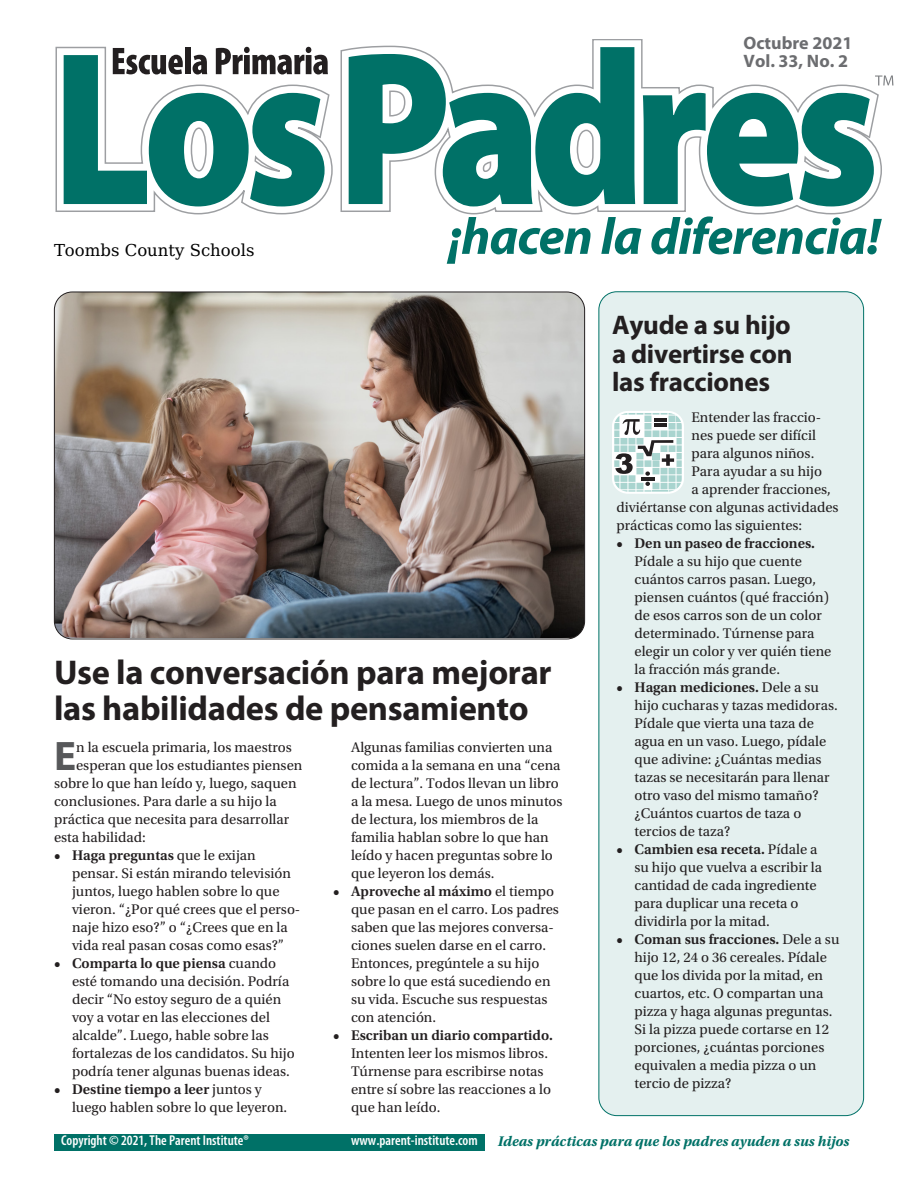
<style>
.page{position:relative;width:918px;height:1188px;background:#fff}
.page>*{position:absolute;margin:0;border:0;box-sizing:border-box;transform-origin:0 0}
.t1{font:700 41.4px "Myriad Pro";color:#57585a}
.t2{font:700 34.5px/36px "Myriad Pro";letter-spacing:-.01em;color:#231f20}
.t3{font:700 27px/28.5px "Myriad Pro";letter-spacing:-.01em;color:#231f20;text-align:justify}
.t4{font:700 18px/18px "Myriad Pro";color:#6c6d70}
.t5{font:16.5px "DejaVu Math Te X Gyre";color:#000}
.t6{font:14.7px/18px "Utopia Std";color:#231f20}
.t7{font:600 14.7px "Utopia Std";color:#231f20}
.t8{font:italic 700 14.7px "Utopia Std";color:#007167}
.t9{font:600 condensed 14.25px "Myriad Pro";color:#fff}
.s1{font-weight:600}
</style>
<div class="page">
<svg style="left:447px;top:217px;width:144px;height:47px"></svg>
<svg style="left:601px;top:217px;width:40px;height:37px"></svg>
<svg style="left:651px;top:216px;width:231px;height:38px"></svg>
<svg style="left:56px;top:39px;width:827px;height:176px"></svg>
<svg style="left:349px;top:47px;width:286px;height:159px"></svg>
<svg style="left:643px;top:93px;width:231px;height:113px"></svg>
<svg style="left:64px;top:47px;width:264px;height:159px"></svg>
<svg style="left:875px;top:76px;width:18px;height:9px"></svg>
<div style="left:599px;top:292px;width:265px;height:824px;background:#e4f0ef;border-radius:18px"></div>
<div style="left:54px;top:1134px;width:430px;height:16px;background:#007167"></div>
<svg style="left:612px;top:411px;width:72px;height:83px;background:#c2d2d0"></svg>
<img style="left:54px;top:292px;width:531px;height:346px">
<p class="t4" style="left:744px;top:33px;width:110px">Octubre 2021<br>Vol. 33, No. 2</p>
<p class="t5" style="left:54px;top:243px;width:202px">Toombs County Schools</p>
<h2 class="t2" style="left:54px;top:654px;width:499px">Use la conversación para mejorar las habilidades de pensamiento</h2>
<h1 class="t1" style="left:54px;top:729px;width:24px">E</h1>
<p class="t6" style="left:76px;top:738px;width:217px">n la escuela primaria, los maestros</p>
<p class="t6" style="left:76px;top:756px;width:228px">esperan que los estudiantes piensen</p>
<p class="t6" style="left:54px;top:774px;width:244px">sobre lo que han leído y, luego, saquen</p>
<p class="t6" style="left:54px;top:792px;width:224px">conclusiones. Para darle a su hijo la</p>
<p class="t6" style="left:54px;top:810px;width:237px">práctica que necesita para desarrollar</p>
<p class="t6" style="left:54px;top:828px;width:93px">esta habilidad:</p>
<p class="t6" style="left:72px;top:846px;width:230px;text-indent:-18px"><span class="s1">• Haga preguntas</span> que le exijan pensar. Si están mirando televisión juntos, luego hablen sobre lo que vieron. “¿Por qué crees que el perso&shy;naje hizo eso?” o “¿Crees que en la vida real pasan cosas como esas?”</p>
<p class="t6" style="left:72px;top:954px;width:224px;text-indent:-18px"><span class="s1">• Comparta lo que piensa</span> cuando esté tomando una decisión. Podría decir “No estoy seguro de a quién voy a votar en las elecciones del alcalde”. Luego, hable sobre las fortalezas de los candidatos. Su hijo podría tener algunas buenas ideas.</p>
<p class="t6" style="left:72px;top:1080px;width:217px;text-indent:-18px"><span class="s1">• Destine tiempo a leer</span> juntos y luego hablen sobre lo que leyeron.</p>
<p class="t6" style="left:351px;top:738px;width:213px">Algunas familias convierten una comida a la semana en una “cena de lectura”. Todos llevan un libro a la mesa. Luego de unos minutos de lectura, los miembros de la familia hablan sobre lo que han leído y hacen preguntas sobre lo que leyeron los demás.</p>
<p class="t6" style="left:351px;top:882px;width:210px;text-indent:-18px"><span class="s1">• Aproveche al máximo</span> el tiempo que pasan en el carro. Los padres saben que las mejores conversa&shy;ciones suelen darse en el carro.<br>Entonces, pregúntele a su hijo sobre lo que está sucediendo en su vida. Escuche sus respuestas con atención.</p>
<p class="t7" style="left:333px;top:1027px;width:222px">• Escriban un diario compartido.</p>
<p class="t6" style="left:351px;top:1044px;width:202px">Intenten leer los mismos libros.<br>Túrnense para escribirse notas entre sí sobre las reacciones a lo que han leído.</p>
<h3 class="t3" style="left:612px;top:310px;width:182px">Ayude a su hijo a divertirse con las fracciones</h3>
<p class="t6" style="left:691px;top:408px;width:131px">Entender las fraccio-</p>
<p class="t6" style="left:691px;top:426px;width:126px">nes puede ser difícil</p>
<p class="t6" style="left:691px;top:444px;width:124px">para algunos niños.</p>
<p class="t6" style="left:691px;top:462px;width:132px">Para ayudar a su hijo</p>
<p class="t6" style="left:691px;top:480px;width:141px">a aprender fracciones,</p>
<p class="t6" style="left:616px;top:498px;width:224px">diviértanse con algunas actividades</p>
<p class="t6" style="left:616px;top:516px;width:187px">prácticas como las siguientes:</p>
<p class="t7" style="left:616px;top:535px;width:200px">• Den un paseo de fracciones.</p>
<p class="t6" style="left:634px;top:552px;width:198px">Pídale a su hijo que cuente cuántos carros pasan. Luego, piensen cuántos (qué fracción) de esos carros son de un color determinado. Túrnense para elegir un color y ver quién tiene la fracción más grande.</p>
<p class="t6" style="left:634px;top:678px;width:205px;text-indent:-18px"><span class="s1">• Hagan mediciones.</span> Dele a su hijo cucharas y tazas medidoras.<br>Pídale que vierta una taza de agua en un vaso. Luego, pídale que adivine: ¿Cuántas medias tazas se necesitarán para llenar otro vaso del mismo tamaño? ¿Cuántos cuartos de taza o tercios de taza?</p>
<p class="t6" style="left:634px;top:840px;width:189px;text-indent:-18px"><span class="s1">• Cambien esa receta.</span> Pídale a su hijo que vuelva a escribir la cantidad de cada ingrediente para duplicar una receta o dividirla por la mitad.</p>
<p class="t6" style="left:634px;top:930px;width:206px;text-indent:-18px"><span class="s1">• Coman sus fracciones.</span> Dele a su hijo 12, 24 o 36 cereales. Pídale que los divida por la mitad, en cuartos, etc. O compartan una pizza y haga algunas preguntas.<br>Si la pizza puede cortarse en 12 porciones, ¿cuántas porciones equivalen a media pizza o un tercio de pizza?</p>
<p class="t9" style="left:61px;top:1132px;width:189px">Copyright © 2021, The Parent Institute®</p>
<p class="t9" style="left:351px;top:1132px;width:128px">www.parent-institute.com</p>
<p class="t8" style="left:498px;top:1133px;width:353px">Ideas prácticas para que los padres ayuden a sus hijos</p>
</div>
